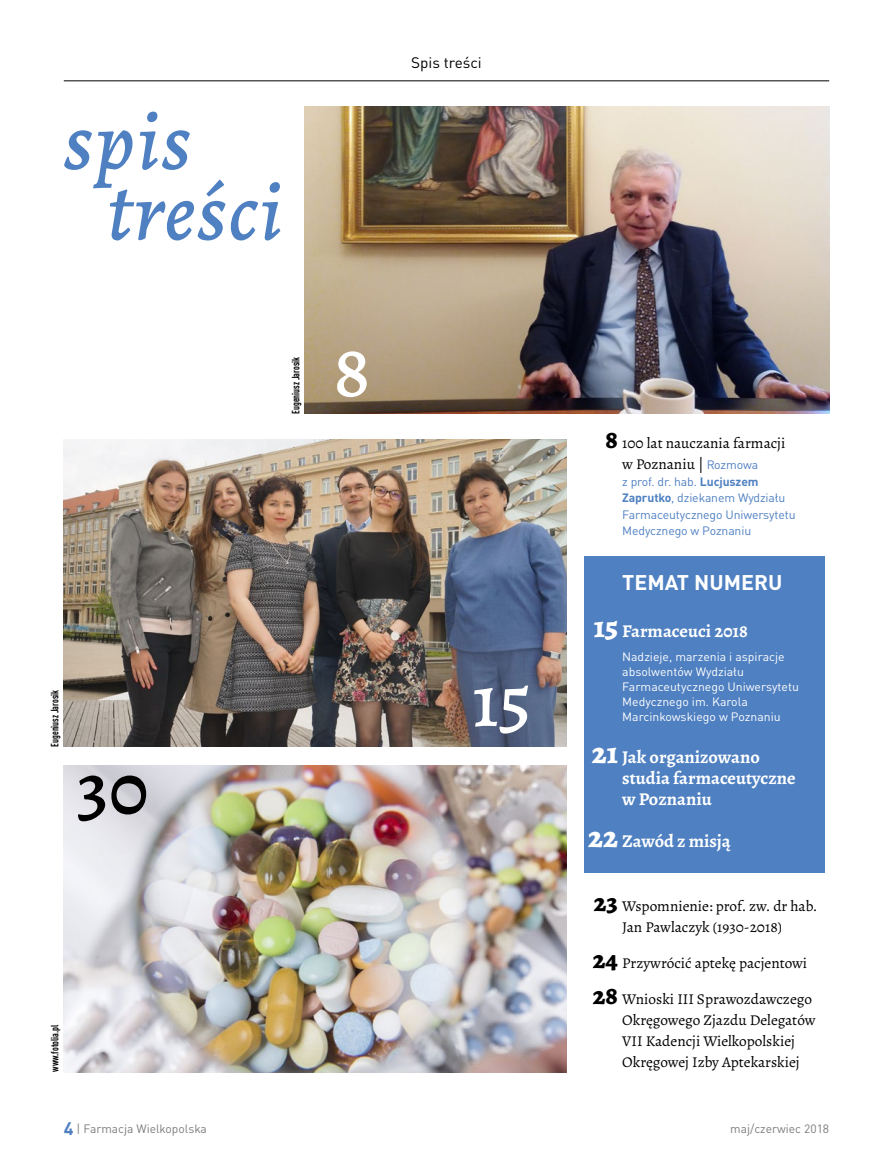
<style>
.page{position:relative;width:893px;height:1170px;background:#fff}
.page>*{position:absolute;margin:0;border:0;box-sizing:border-box;transform-origin:0 0}
.tytuł_szeryf{font:italic 500 82.5px "Alegreya";letter-spacing:.025em;color:#4f80c1}
.spis_treści{font:500 75px "Alegreya";color:#fff}
.spis_treści-2{font:500 75px "Alegreya";color:#000}
.spis_treści-3{font:700 21px "DIN Pro";color:#fff}
.spis_treści-4{font:700 18px/21px "Alegreya";color:#fff}
.spis_treści-5{font:15px/21px "Alegreya";color:#000}
.wywiad_pytanie{font:15px "DIN Pro";color:#000}
.spis_treści-6{font:12px/15px "DIN Pro";color:#fff}
.spis_treści-7{font:12px/16.5px "DIN Pro";letter-spacing:-.01em;color:#4f80c1}
.t1{font:12px "DIN Pro";color:#7e7d7d}
.podpis_zdjęcia{font:700 condensed 10.5px "DIN Pro";color:#000;scale:.9 1}
.s1{font-weight:800;font-size:25.5px}
.s2{font-family:"DIN Pro";font-size:12px;color:#4f80c1}
.s3{font-weight:700}
.s4{font-weight:800;font-size:30px}
.s5{font-weight:700;font-size:18px;color:#4f80c1}
</style>
<div class="page">
<div style="left:584px;top:556px;width:241px;height:316px;background:#4f80c1"></div>
<img style="left:64px;top:439px;width:503px;height:307px">
<img style="left:64px;top:765px;width:503px;height:307px">
<img style="left:305px;top:106px;width:524px;height:308px">
<hr style="left:64px;top:80px;width:765px;height:1px;background:#000">
<p class="tytuł_szeryf" style="left:64px;top:84px;width:128px">spis</p>
<p class="tytuł_szeryf" style="left:107px;top:155px;width:176px">treści</p>
<p class="podpis_zdjęcia" style="left:288px;top:414px;width:65px;rotate:-90deg">Eugeniusz Jarosik</p>
<p class="spis_treści" style="left:333px;top:322px;width:38px">8</p>
<p class="wywiad_pytanie" style="left:411px;top:51px;width:72px">Spis treści</p>
<p class="podpis_zdjęcia" style="left:47px;top:746px;width:65px;rotate:-90deg">Eugeniusz Jarosik</p>
<p class="spis_treści-2" style="left:77px;top:739px;width:74px">30</p>
<p class="podpis_zdjęcia" style="left:47px;top:1071px;width:54px;rotate:-90deg">www.fotolia.pl</p>
<p class="spis_treści" style="left:472px;top:652px;width:61px">15</p>
<p class="spis_treści-5" style="left:622px;top:433px;width:165px;text-indent:-17px"><span class="s1">8</span> 100 lat nauczania farmacji w Poznaniu | <span class="s2">Rozmowa</span></p>
<p class="spis_treści-7" style="left:622px;top:472px;width:175px">z prof. dr. hab. <span class="s3">Lucjuszem<br>Zaprutko</span>, dziekanem Wydziału<br>Farmaceutycznego Uniwersytetu<br>Medycznego w Poznaniu</p>
<p class="spis_treści-3" style="left:622px;top:565px;width:162px">TEMAT NUMERU</p>
<p class="spis_treści-4" style="left:594px;top:620px;width:156px"><span class="s4">15</span> Farmaceuci 2018</p>
<p class="spis_treści-6" style="left:622px;top:647px;width:178px">Nadzieje, marzenia i aspiracje absolwentów Wydziału<br>Farmaceutycznego Uniwersytetu<br>Medycznego im. Karola<br>Marcinkowskiego w Poznaniu</p>
<p class="spis_treści-4" style="left:622px;top:746px;width:175px;text-indent:-30px"><span class="s4">21</span> Jak organizowano studia farmaceutyczne w Poznaniu</p>
<p class="spis_treści-4" style="left:588px;top:830px;width:144px"><span class="s4">22</span> Zawód z misją</p>
<p class="spis_treści-5" style="left:594px;top:895px;width:225px;text-align:center"><span class="s1">23</span> Wspomnienie: prof. zw. dr hab.<br>Jan Pawlaczyk (1930-2018)</p>
<p class="spis_treści-5" style="left:593px;top:952px;width:216px"><span class="s1">24</span> Przywrócić aptekę pacjentowi</p>
<p class="spis_treści-5" style="left:622px;top:988px;width:195px;text-indent:-29px"><span class="s1">28</span> Wnioski III Sprawozdawczego<br>Okręgowego Zjazdu Delegatów<br>VII Kadencji Wielkopolskiej<br>Okręgowej Izby Aptekarskiej</p>
<p class="t1" style="left:64px;top:1118px;width:145px"><span class="s5">4</span> | Farmacja Wielkopolska</p>
<p class="t1" style="left:730px;top:1118px;width:100px">maj/czerwiec 2018</p>
</div>
